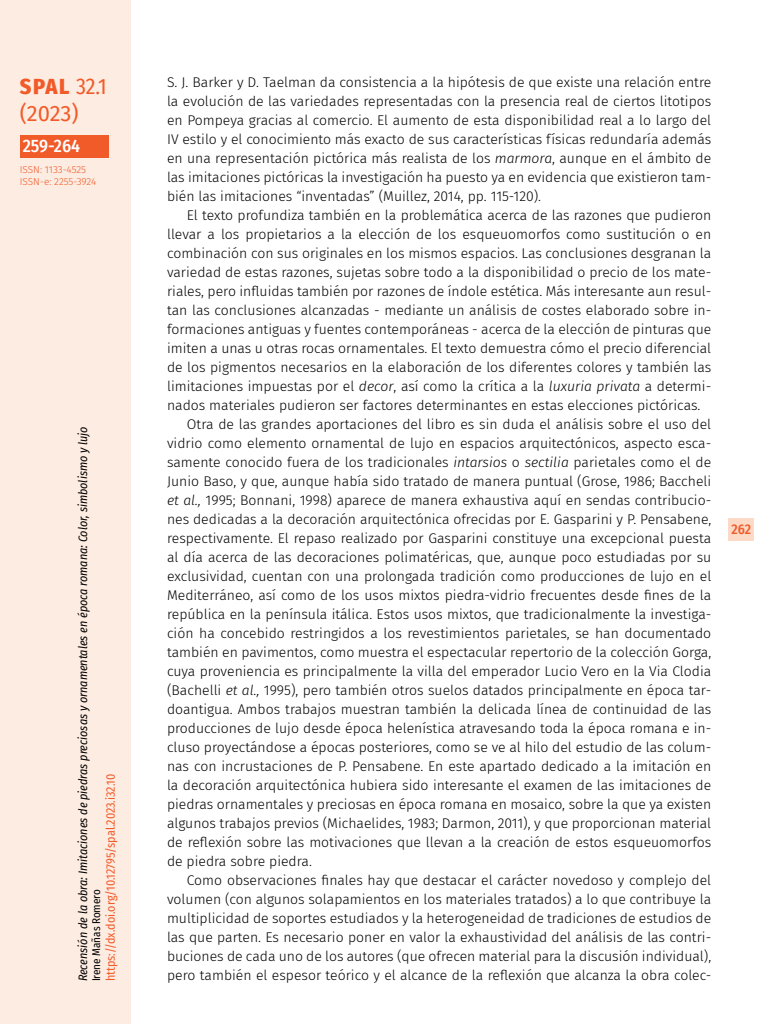
<style>
.page{position:relative;width:768px;height:1024px;background:#fff}
.page>*{position:absolute;margin:0;border:0;box-sizing:border-box;transform-origin:0 0}
.t1{font:800 22px "Fira Sans Condensed";color:#f15a29}
.t2{font:22px "Fira Sans";color:#f15a29}
.t3{font:500 18px "Fira Sans Condensed";color:#fff}
._00_bsc{font:300 14px/19px "Fira Sans";color:#000;text-align:justify}
.t4{font:500 14px "Fira Sans Condensed";color:#f15a29}
.t5{font:italic 12px "Fira Sans Condensed";color:#000}
.t6{font:12px "Fira Sans Condensed";color:#f15a29}
.t7{font:11px "Fira Sans Condensed";color:#000}
.t8{font:300 10px/12px "Fira Sans";letter-spacing:-.005em;color:#f15a29}
.s1{font-weight:400}
.s2{font-style:italic}
</style>
<div class="page">
<div style="left:729px;top:518px;width:25px;height:23px;background:#fddac6"></div>
<div style="left:0;top:0;width:130px;height:1024px;background:#fdece1"></div>
<div style="left:20px;top:135px;width:89px;height:23px;background:#f15a29"></div>
<h1 class="t1" style="left:20px;top:68px;width:88px">SPAL <span class="s1">32.1</span></h1>
<h1 class="t2" style="left:20px;top:96px;width:60px">(2023)</h1>
<p class="t3" style="left:23px;top:132px;width:59px">259-264</p>
<p class="t8" style="left:20px;top:164px;width:78px">ISSN: 1133-4525<br>ISSN-e: 2255-3924</p>
<p class="t5" style="left:74px;top:981px;width:557px;rotate:-90deg">Recensión de la obra: Imitaciones de piedras preciosas y ornamentales en época romana: Color, simbolismo y lujo</p>
<p class="t6" style="left:101px;top:981px;width:209px;rotate:-90deg">https://dx.doi.org/10.12795/spal.2023.i32.10</p>
<p class="t7" style="left:88px;top:981px;width:94px;rotate:-90deg">Irene Mañas Romero</p>
<p class="_00_bsc" style="left:167px;top:72px;width:546px">S. J. Barker y D. Taelman da consistencia a la hipótesis de que existe una relación entre la evolución de las variedades representadas con la presencia real de ciertos litotipos en Pompeya gracias al comercio. El aumento de esta disponibilidad real a lo largo del IV estilo y el conocimiento más exacto de sus características físicas redundaría además en una representación pictórica más realista de los <span class="s2">marmora</span>, aunque en el ámbito de las imitaciones pictóricas la investigación ha puesto ya en evidencia que existieron tam&shy;bién las imitaciones “inventadas” (Muillez, 2014, pp. 115-120).</p>
<p class="_00_bsc" style="left:167px;top:205px;width:546px;text-indent:20px">El texto profundiza también en la problemática acerca de las razones que pudieron llevar a los propietarios a la elección de los esqueuomorfos como sustitución o en combinación con sus originales en los mismos espacios. Las conclusiones desgranan la variedad de estas razones, sujetas sobre todo a la disponibilidad o precio de los mate&shy;riales, pero influidas también por razones de índole estética. Más interesante aun resul&shy;tan las conclusiones alcanzadas - mediante un análisis de costes elaborado sobre in&shy;formaciones antiguas y fuentes contemporáneas - acerca de la elección de pinturas que imiten a unas u otras rocas ornamentales. El texto demuestra cómo el precio diferencial de los pigmentos necesarios en la elaboración de los diferentes colores y también las limitaciones impuestas por el <span class="s2">decor</span>, así como la crítica a la <span class="s2">luxuria privata</span> a determi&shy;nados materiales pudieron ser factores determinantes en estas elecciones pictóricas.</p>
<p class="_00_bsc" style="left:167px;top:414px;width:546px;text-indent:20px">Otra de las grandes aportaciones del libro es sin duda el análisis sobre el uso del vidrio como elemento ornamental de lujo en espacios arquitectónicos, aspecto esca&shy;samente conocido fuera de los tradicionales <span class="s2">intarsios</span> o <span class="s2">sectilia</span> parietales como el de Junio Baso, y que, aunque había sido tratado de manera puntual (Grose, 1986; Baccheli <span class="s2">et al.,</span> 1995; Bonnani, 1998) aparece de manera exhaustiva aquí en sendas contribucio&shy;nes dedicadas a la decoración arquitectónica ofrecidas por E. Gasparini y P. Pensabene, respectivamente. El repaso realizado por Gasparini constituye una excepcional puesta al día acerca de las decoraciones polimatéricas, que, aunque poco estudiadas por su exclusividad, cuentan con una prolongada tradición como producciones de lujo en el Mediterráneo, así como de los usos mixtos piedra-vidrio frecuentes desde fines de la república en la península itálica. Estos usos mixtos, que tradicionalmente la investiga&shy;ción ha concebido restringidos a los revestimientos parietales, se han documentado también en pavimentos, como muestra el espectacular repertorio de la colección Gorga, cuya proveniencia es principalmente la villa del emperador Lucio Vero en la Via Clodia (Bachelli <span class="s2">et al.,</span> 1995), pero también otros suelos datados principalmente en época tar&shy;doantigua. Ambos trabajos muestran también la delicada línea de continuidad de las producciones de lujo desde época helenística atravesando toda la época romana e in&shy;cluso proyectándose a épocas posteriores, como se ve al hilo del estudio de las colum&shy;nas con incrustaciones de P. Pensabene. En este apartado dedicado a la imitación en la decoración arquitectónica hubiera sido interesante el examen de las imitaciones de piedras ornamentales y preciosas en época romana en mosaico, sobre la que ya existen algunos trabajos previos (Michaelides, 1983; Darmon, 2011), y que proporcionan material de reflexión sobre las motivaciones que llevan a la creación de estos esqueuomorfos de piedra sobre piedra.</p>
<p class="_00_bsc" style="left:167px;top:870px;width:546px;text-indent:20px">Como observaciones finales hay que destacar el carácter novedoso y complejo del volumen (con algunos solapamientos en los materiales tratados) a lo que contribuye la multiplicidad de soportes estudiados y la heterogeneidad de tradiciones de estudios de las que parten. Es necesario poner en valor la exhaustividad del análisis de las contri&shy;buciones de cada uno de los autores (que ofrecen material para la discusión individual), pero también el espesor teórico y el alcance de la reflexión que alcanza la obra colec-</p>
<p class="t4" style="left:731px;top:518px;width:21px">262</p>
</div>
